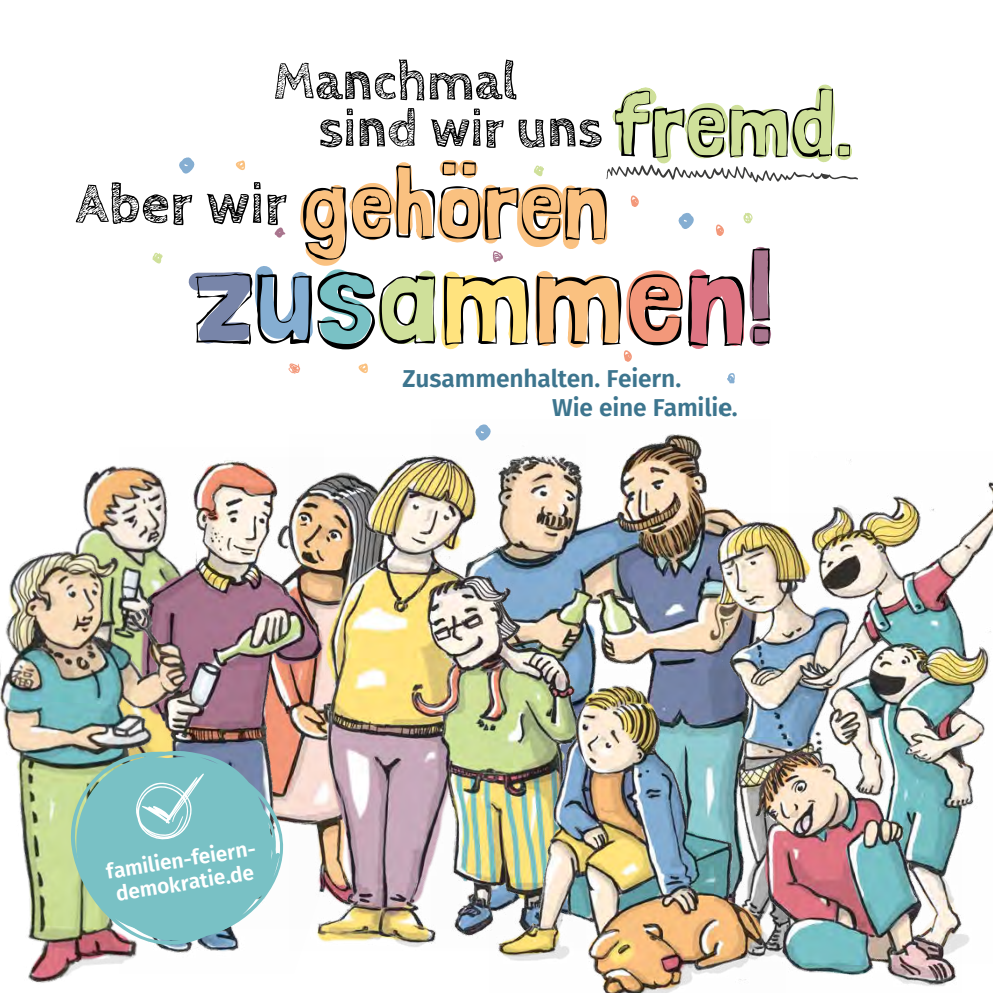
<style>
.page{position:relative;width:993px;height:993px;background:#fff}
.page>*{position:absolute;margin:0;border:0;box-sizing:border-box;transform-origin:0 0}
.t1{font:135.1px "Londrina Sketch";color:#000}
.t2{font:700 58.8px "Cabin Sketch";color:#000}
.t3{font:700 53.73px/46.9px "Cabin Sketch";color:#000}
.t4{font:600 24.5px/29.4px "Fira Sans";letter-spacing:-.01em;color:#3d758e}
.t5{font:600 21px/23.3px "Fira Sans";color:#fff}
.s1{font-family:"Londrina Sketch";font-weight:400;font-size:94.33px}
.s2{font-family:"Londrina Sketch";font-weight:400;font-size:99.4px}
</style>
<div class="page">
<svg style="left:152px;top:253px;width:11px;height:10px"></svg>
<img style="left:91px;top:465px;width:28px;height:11px">
<img style="left:475px;top:424px;width:262px;height:245px">
<img style="left:119px;top:460px;width:170px;height:491px">
<img style="left:289px;top:434px;width:296px;height:513px">
<img style="left:680px;top:513px;width:109px;height:229px">
<img style="left:490px;top:669px;width:294px;height:323px">
<img style="left:789px;top:459px;width:203px;height:487px">
<img style="left:0;top:476px;width:207px;height:507px">
<img style="left:739px;top:742px;width:223px;height:250px">
<img style="left:69px;top:750px;width:215px;height:195px">
<svg style="left:73px;top:753px;width:165px;height:181px;background:#81c0bf"></svg>
<svg style="left:179px;top:84px;width:679px;height:299px"></svg>
<h3 class="t3" style="left:318px;top:59px;width:536px;text-indent:-46px">Manchmal<br>sind wir uns <span class="s1">fremd.</span></h3>
<h2 class="t2" style="left:75px;top:171px;width:534px">Aber wir <span class="s2">gehören</span></h2>
<h1 class="t1" style="left:193px;top:217px;width:584px">zusammen!</h1>
<p class="t4" style="left:552px;top:362px;width:187px;text-indent:-149px">Zusammenhalten. Feiern.<br>Wie eine Familie.</p>
<p class="t5" style="left:104px;top:858px;width:155px;rotate:-9deg">familien-feiern&shy;demokratie.de</p>
</div>
